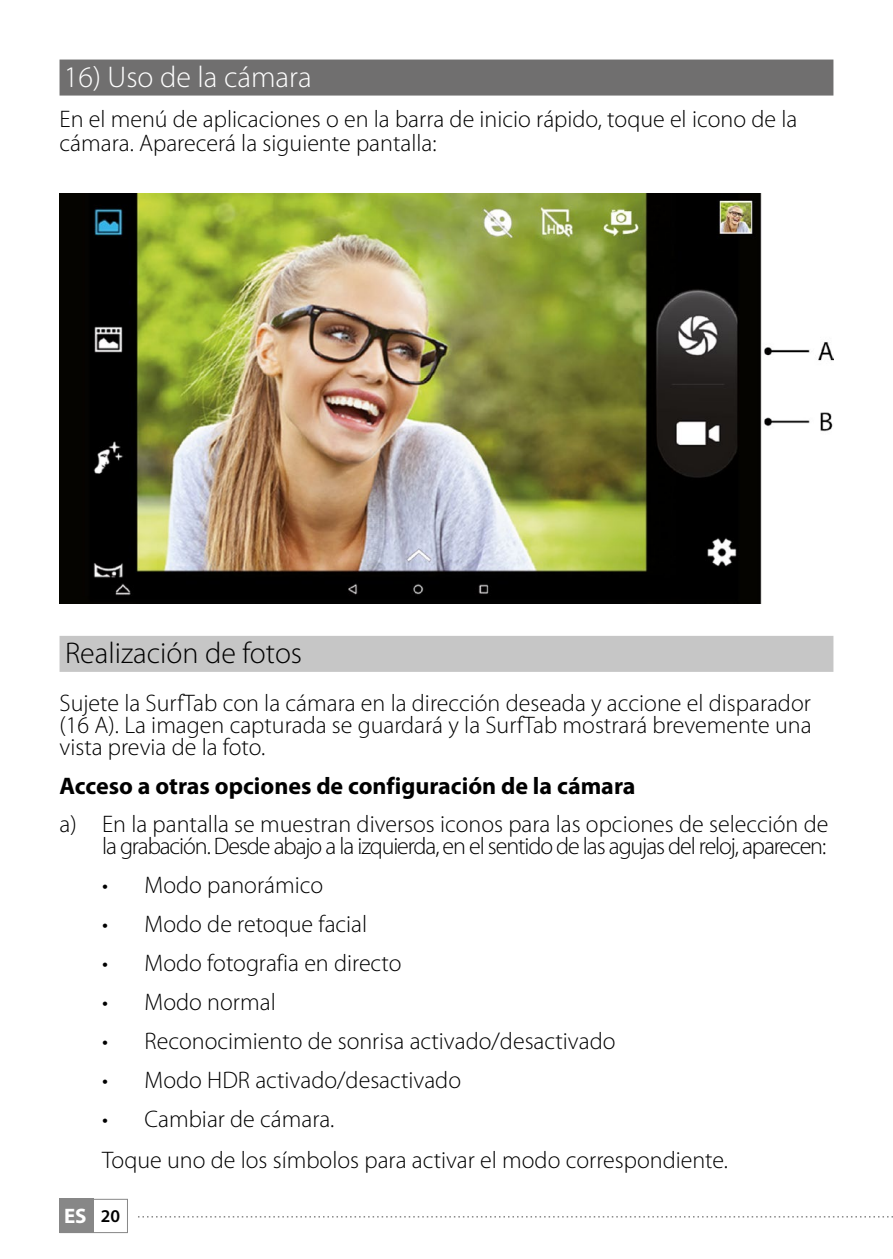
<style>
.page{position:relative;width:893px;height:1259px;background:#fff}
.page>*{position:absolute;margin:0;border:0;box-sizing:border-box;transform-origin:0 0}
.t1{font:300 30px "Myriad Pro";color:#000}
.t2{font:300 30px "Myriad Pro";color:#fff}
.t3{font:300 24px/21.9px "Myriad Pro";color:#000}
.t4{font:300 24px/21.9px "Myriad Pro";letter-spacing:-.045em;color:#000;text-align:right}
.t5{font:700 24px "Myriad Pro";color:#000}
.t6{font:700 21px "Myriad Pro";color:#fff}
.s1{font-weight:600;font-size:18px;color:#000}
</style>
<div class="page">
<div style="left:60px;top:1199px;width:34px;height:34px;background:#878787"></div>
<div style="left:60px;top:1199px;width:68px;height:34px;border:1px solid #878787"></div>
<svg style="left:138px;top:1216px;width:755px;height:1px"></svg>
<div style="left:60px;top:60px;width:773px;height:36px;background:#706f6f"></div>
<div style="left:60px;top:636px;width:773px;height:36px;background:#c6c6c6"></div>
<img style="left:60px;top:193px;width:773px;height:411px">
<p class="t2" style="left:64px;top:61px;width:249px">16) Uso de la cámara</p>
<p class="t3" style="left:60px;top:107px;width:739px;line-height:24px">En el menú de aplicaciones o en la barra de inicio rápido, toque el icono de la cámara. Aparecerá la siguiente pantalla:</p>
<p class="t1" style="left:65px;top:637px;width:239px">Realización de fotos</p>
<p class="t3" style="left:60px;top:692px;width:753px;text-align:justify">Sujete la SurfTab con la cámara en la dirección deseada y accione el disparador (16 A). La imagen capturada se guardará y la SurfTab mostrará brevemente una vista previa de la foto.</p>
<p class="t5" style="left:60px;top:770px;width:577px">Acceso a otras opciones de configuración de la cámara</p>
<p class="t4" style="left:60px;top:814px;width:770px">a) En la pantalla se muestran diversos iconos para las opciones de selección de la grabación. Desde abajo a la izquierda, en el sentido de las agujas del reloj, aparecen:</p>
<p class="t3" style="left:102px;top:874px;width:223px">• Modo panorámico</p>
<p class="t3" style="left:102px;top:913px;width:267px">• Modo de retoque facial</p>
<p class="t3" style="left:102px;top:952px;width:301px">• Modo fotografia en directo</p>
<p class="t3" style="left:102px;top:991px;width:175px">• Modo normal</p>
<p class="t3" style="left:102px;top:1030px;width:515px">• Reconocimiento de sonrisa activado/desactivado</p>
<p class="t3" style="left:102px;top:1069px;width:361px">• Modo HDR activado/desactivado</p>
<p class="t3" style="left:102px;top:1098px;width:628px;line-height:41.1px">• Cambiar de cámara.<br>Toque uno de los símbolos para activar el modo correspondiente.</p>
<p class="t6" style="left:64px;top:1202px;width:58px">ES <span class="s1">20</span></p>
</div>
